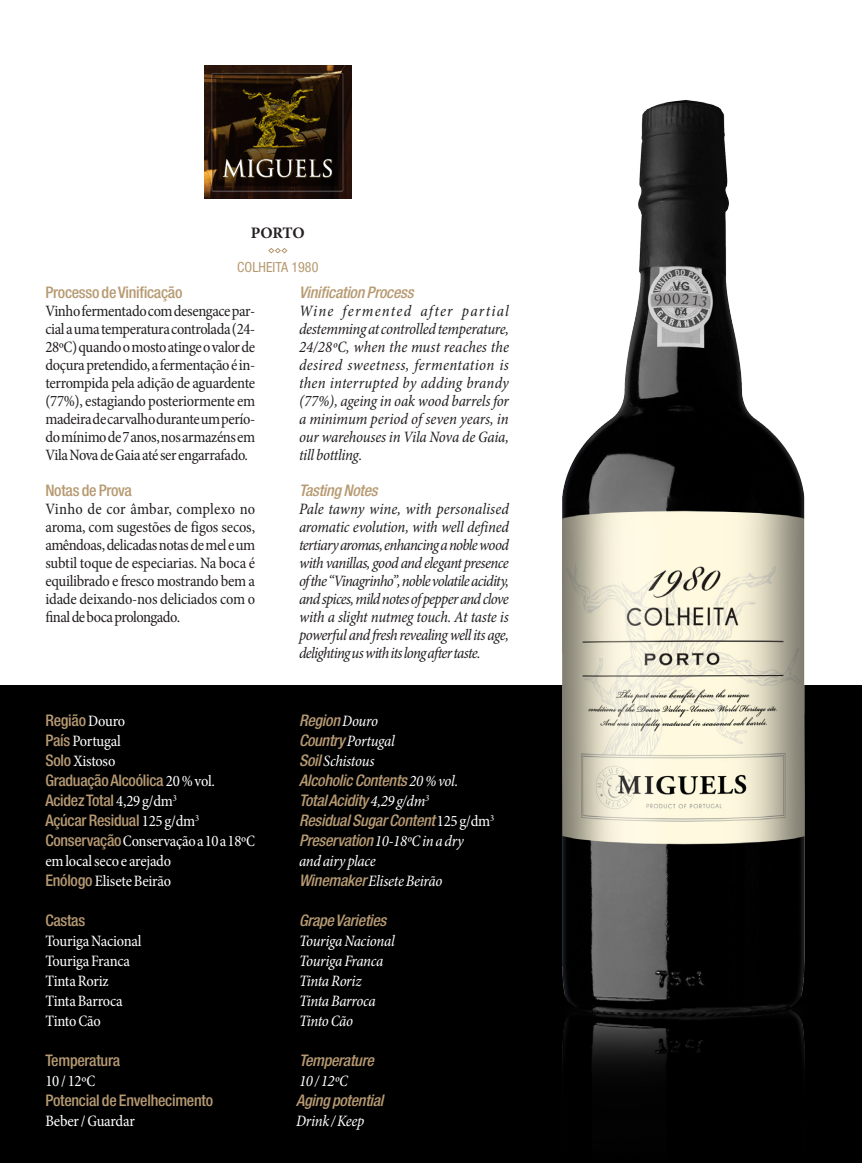
<style>
.page{position:relative;width:862px;height:1163px;background:#fff}
.page>*{position:absolute;margin:0;border:0;box-sizing:border-box;transform-origin:0 0}
.t1{font:italic condensed 16px/18px "Minion Pro";letter-spacing:-.03em;color:#231f20;text-align:justify}
.t2{font:condensed 16px/18px "Minion Pro";letter-spacing:-.025em;color:#231f20;text-align:justify}
.t3{font:condensed 16px/20px "Minion Pro";letter-spacing:-.015em;color:#fff}
.t4{font:italic condensed 16px/20px "Minion Pro";letter-spacing:-.02em;color:#fff}
.t5{font:italic 500 condensed 16px/20px "Helvetica Neue LT Std";letter-spacing:-.015em;color:#b79a72}
.t6{font:500 condensed 16px/20px "Helvetica Neue LT Std";letter-spacing:-.015em;color:#b79a72}
.t7{font:700 16px "Minion Pro";letter-spacing:-.015em;color:#231f20}
.t8{font:condensed 14px "Helvetica Neue LT Std";color:#b79a72}
.s1{font-family:"Minion Pro";font-weight:400;color:#fff}
.s2{font-family:"Helvetica Neue LT Std";font-weight:500;color:#b79a72}
.s3{font-family:"Minion Pro";font-weight:400;font-style:normal;color:#fff}
</style>
<div class="page">
<div style="left:0;top:685px;width:862px;height:477px;background:#000"></div>
<img style="left:562px;top:100px;width:243px;height:971px">
<svg style="left:268px;top:248px;width:20px;height:5px"></svg>
<img style="left:204px;top:65px;width:147px;height:134px">
<img style="left:210px;top:70px;width:136px;height:124px">
<p class="t7" style="left:251px;top:222px;width:55px">PORTO</p>
<p class="t8" style="left:237px;top:259px;width:83px">COLHEITA 1980</p>
<p class="t6" style="left:45px;top:282px;width:139px">Processo de Vinificação</p>
<p class="t2" style="left:45px;top:302px;width:211px">Vinho fermentado com desengace par&shy;cial a uma temperatura controlada (24- 28ºC) quando o mosto atinge o valor de doçura pretendido, a fermentação é in&shy;terrompida pela adição de aguardente (77%), estagiando posteriormente em madeira de carvalho durante um perío&shy;do mínimo de 7 anos, nos armazéns em Vila Nova de Gaia até ser engarrafado.</p>
<p class="t6" style="left:45px;top:480px;width:88px">Notas de Prova</p>
<p class="t2" style="left:45px;top:500px;width:211px">Vinho de cor âmbar, complexo no aroma, com sugestões de figos secos, amêndoas, delicadas notas de mel e um subtil toque de especiarias. Na boca é equilibrado e fresco mostrando bem a idade deixando-nos deliciados com o final de boca prolongado.</p>
<p class="t6" style="left:45px;top:709px;width:81px">Região <span class="s1">Douro</span></p>
<p class="t3" style="left:45px;top:730px;width:77px"><span class="s2">País</span> Portugal<br><span class="s2">Solo</span> Xistoso</p>
<p class="t6" style="left:45px;top:769px;width:171px">Graduação Alcoólica <span class="s1">20 % vol.<br></span>Acidez Total <span class="s1">4,29 g/dm</span><sup>3<br></sup>Açúcar Residual <span class="s1">125 g/dm</span><sup>3</sup></p>
<p class="t3" style="left:45px;top:830px;width:211px"><span class="s2">Conservação</span> Conservação a 10 a 18ºC em local seco e arejado<br><span class="s2">Enólogo</span> Elisete Beirão</p>
<p class="t6" style="left:45px;top:909px;width:41px">Castas</p>
<p class="t3" style="left:45px;top:930px;width:98px">Touriga Nacional<br>Touriga Franca<br>Tinta Roriz<br>Tinta Barroca<br>Tinto Cão</p>
<p class="t6" style="left:45px;top:1049px;width:76px">Temperatura</p>
<p class="t3" style="left:45px;top:1070px;width:51px">10 / 12ºC</p>
<p class="t6" style="left:45px;top:1089px;width:169px">Potencial de Envelhecimento</p>
<p class="t3" style="left:45px;top:1110px;width:91px">Beber / Guardar</p>
<p class="t5" style="left:299px;top:282px;width:116px">Vinification Process</p>
<p class="t1" style="left:299px;top:302px;width:211px">Wine fermented after partial destemming at controlled temperature, 24/28ºC, when the must reaches the desired sweetness, fermentation is then interrupted by adding brandy (77%), ageing in oak wood barrels for a minimum period of seven years, in our warehouses in Vila Nova de Gaia, till bottling.</p>
<p class="t5" style="left:299px;top:480px;width:80px">Tasting Notes</p>
<p class="t1" style="left:299px;top:500px;width:211px">Pale tawny wine, with personalised aromatic evolution, with well defined tertiary aromas, enhancing a noble wood with vanillas, good and elegant presence of the “Vinagrinho”, noble volatile acidity, and spices, mild notes of pepper and clove with a slight nutmeg touch. At taste is powerful and fresh revealing well its age, delighting us with its long after taste.</p>
<p class="t5" style="left:299px;top:710px;width:80px">Region <span class="s1">Douro</span></p>
<p class="t4" style="left:299px;top:730px;width:97px"><span class="s2">Country</span> Portugal<br><span class="s2">Soil</span> Schistous</p>
<p class="t5" style="left:299px;top:770px;width:197px">Alcoholic Contents <span class="s1">20 % vol.<br></span>Total Acidity <span class="s1">4,29 g/dm</span><sup>3<br></sup>Residual Sugar Content <span class="s3">125 g/dm</span><sup>3</sup></p>
<p class="t4" style="left:299px;top:830px;width:166px"><span class="s2">Preservation</span> 10-18ºC in a dry and airy place<br><span class="s2">Winemaker</span> Elisete Beirão</p>
<p class="t5" style="left:299px;top:910px;width:89px">Grape Varieties</p>
<p class="t4" style="left:299px;top:930px;width:97px">Touriga Nacional<br>Touriga Franca<br>Tinta Roriz<br>Tinta Barroca<br>Tinto Cão</p>
<p class="t5" style="left:299px;top:1050px;width:76px">Temperature</p>
<p class="t4" style="left:299px;top:1070px;width:50px">10 / 12ºC</p>
<p class="t5" style="left:296px;top:1090px;width:89px">Aging potential</p>
<p class="t4" style="left:296px;top:1110px;width:70px">Drink / Keep</p>
</div>
